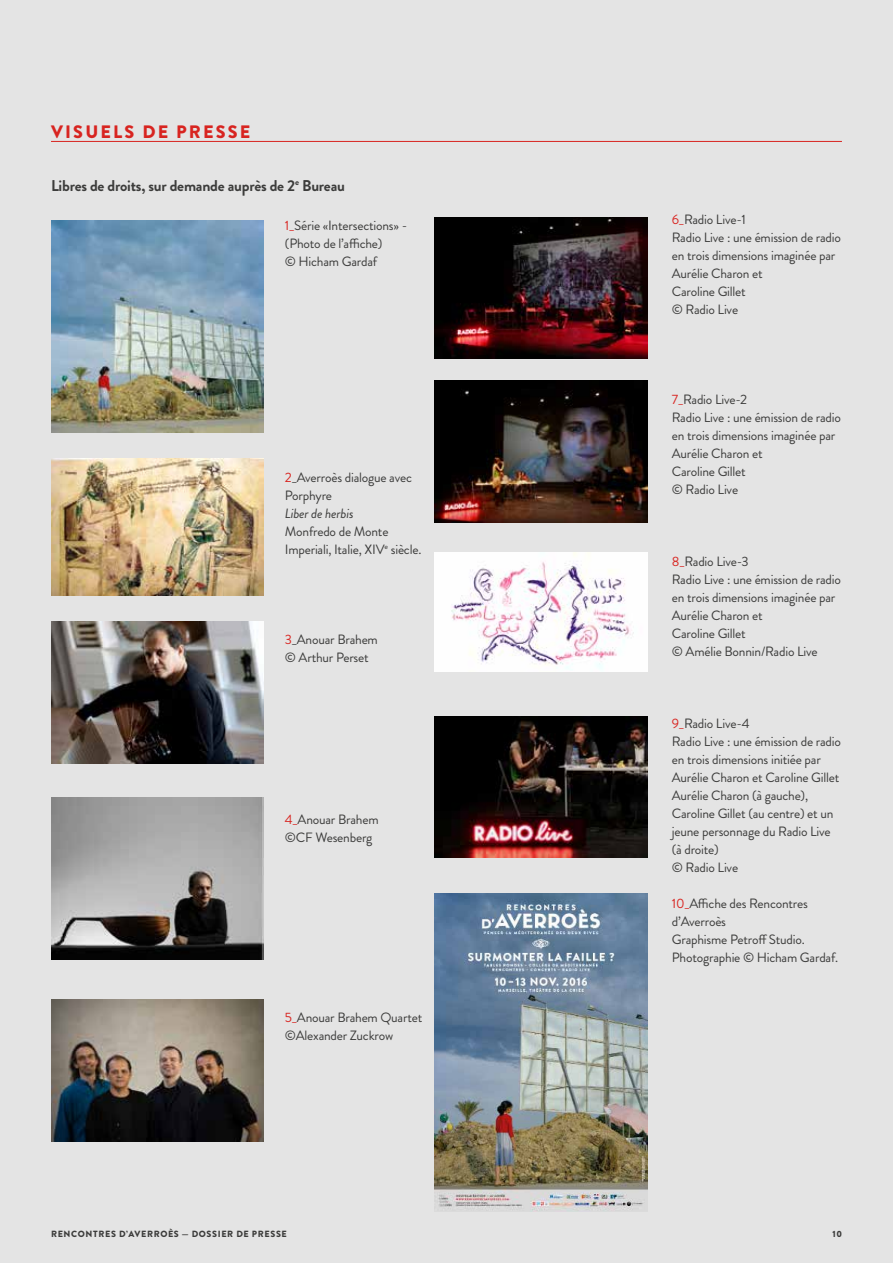
<style>
.page{position:relative;width:893px;height:1263px;background:#e4e4e4}
.page>*{position:absolute;margin:0;border:0;box-sizing:border-box;transform-origin:0 0}
.t1{font:900 18px "Brandon Grotesque";color:#d82420}
.t2{font:700 15.6px "Brandon Grotesque";letter-spacing:-.015em;color:#3c3c3b}
.t3{font:13.5px/18px "Brandon Grotesque";letter-spacing:-.015em;color:#3c3c3b}
.t4{font:italic 13.5px "Brandon Grotesque";letter-spacing:-.015em;color:#3c3c3b}
.t5{font:900 9px "Brandon Grotesque";letter-spacing:.07em;color:#3c3c3b}
.s1{color:#d82420}
</style>
<div class="page">
<hr style="left:51px;top:141px;width:791px;height:1px;background:#d82420">
<img style="left:51px;top:220px;width:213px;height:213px">
<img style="left:51px;top:458px;width:213px;height:138px">
<img style="left:51px;top:622px;width:213px;height:141px">
<img style="left:51px;top:798px;width:213px;height:161px">
<img style="left:51px;top:1000px;width:213px;height:141px">
<img style="left:434px;top:217px;width:213px;height:142px">
<img style="left:434px;top:380px;width:213px;height:142px">
<img style="left:434px;top:893px;width:213px;height:319px">
<img style="left:434px;top:552px;width:213px;height:120px">
<img style="left:434px;top:716px;width:213px;height:142px">
<h1 class="t1" style="left:51px;top:119px;width:13px">VISUELS</h1>
<h1 class="t1" style="left:142px;top:119px;width:60px">DE PRESSE</h1>
<p class="t2" style="left:51px;top:174px;width:295px">Libres de droits, sur demande auprès de 2<sup>e</sup> Bureau</p>
<p class="t3" style="left:285px;top:216px;width:124px"><span class="s1">1_</span>Série «Intersections» - (Photo de l’affiche)<br>© Hicham Gardaf</p>
<p class="t3" style="left:285px;top:468px;width:129px"><span class="s1">2</span>_Averroès dialogue avec<br>Porphyre</p>
<p class="t4" style="left:285px;top:504px;width:70px">Liber de herbis</p>
<p class="t3" style="left:285px;top:522px;width:138px">Monfredo de Monte<br>Imperiali, Italie, XIV<sup>e</sup> siècle.</p>
<p class="t3" style="left:285px;top:630px;width:95px"><span class="s1">3</span>_Anouar Brahem © Arthur Perset</p>
<p class="t3" style="left:285px;top:810px;width:95px"><span class="s1">4_</span>Anouar Brahem ©CF Wesenberg</p>
<p class="t3" style="left:285px;top:1008px;width:139px"><span class="s1">5_</span>Anouar Brahem Quartet ©Alexander Zuckrow</p>
<p class="t3" style="left:672px;top:211px;width:171px"><span class="s1">6_</span>Radio Live-1<br>Radio Live : une émission de radio en trois dimensions imaginée par<br>Aurélie Charon et<br>Caroline Gillet<br>© Radio Live</p>
<p class="t3" style="left:672px;top:391px;width:171px"><span class="s1">7_</span>Radio Live-2<br>Radio Live : une émission de radio en trois dimensions imaginée par<br>Aurélie Charon et<br>Caroline Gillet<br>© Radio Live</p>
<p class="t3" style="left:672px;top:553px;width:171px"><span class="s1">8_</span>Radio Live-3<br>Radio Live : une émission de radio en trois dimensions imaginée par<br>Aurélie Charon et<br>Caroline Gillet<br>© Amélie Bonnin/Radio Live</p>
<p class="t3" style="left:672px;top:715px;width:171px"><span class="s1">9_</span>Radio Live-4<br>Radio Live : une émission de radio en trois dimensions initiée par<br>Aurélie Charon et Caroline Gillet<br>Aurélie Charon (à gauche),<br>Caroline Gillet (au centre) et un jeune personnage du Radio Live (à droite)<br>© Radio Live</p>
<p class="t3" style="left:672px;top:895px;width:168px"><span class="s1">10_</span>Affiche des Rencontres d’Averroès<br>Graphisme Petroff Studio.<br>Photographie © Hicham Gardaf.</p>
<p class="t5" style="left:51px;top:1228px;width:237px">RENCONTRES D’AVERROÈS — DOSSIER DE PRESSE</p>
<p class="t5" style="left:832px;top:1228px;width:11px">10</p>
</div>
